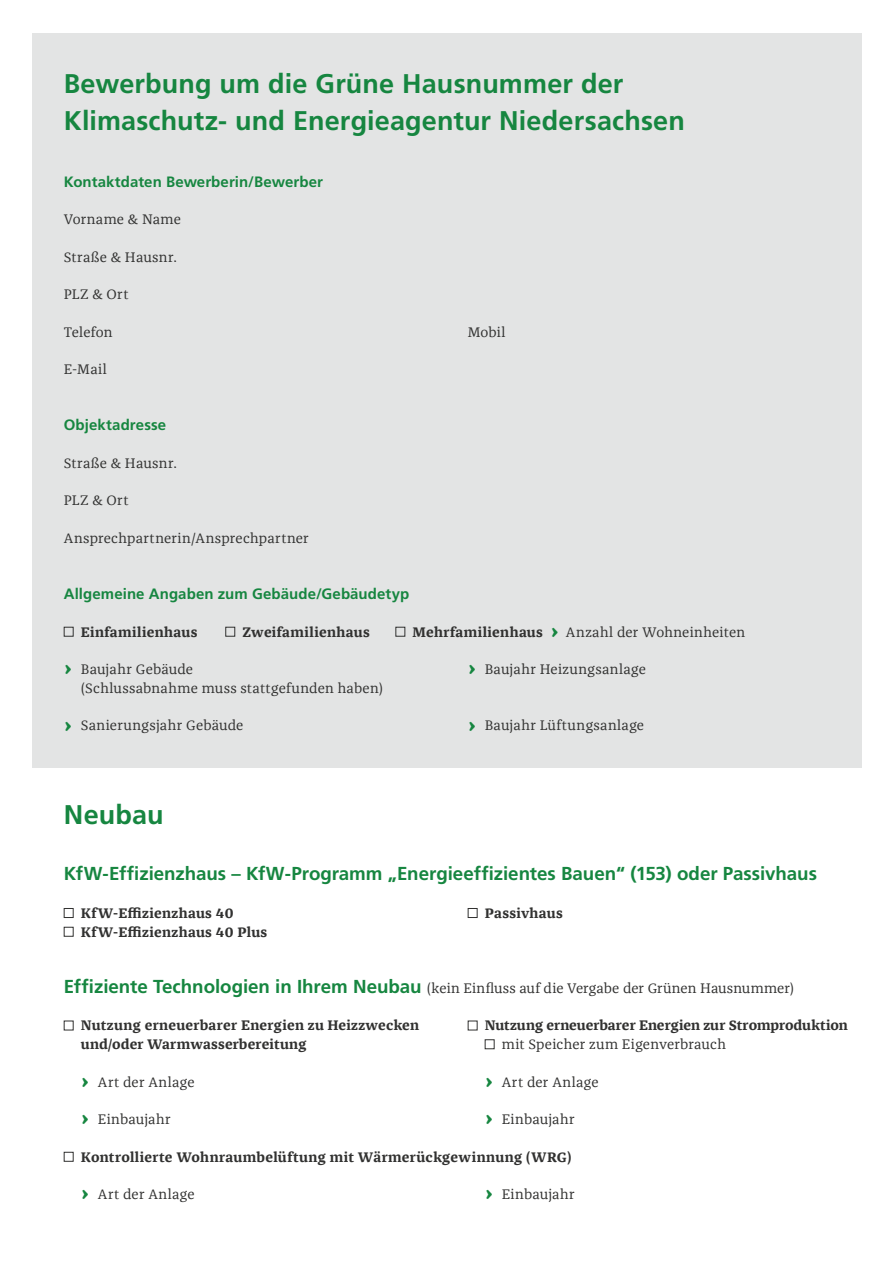
<style>
.page{position:relative;width:893px;height:1263px;background:#fff}
.page>*{position:absolute;margin:0;border:0;box-sizing:border-box;transform-origin:0 0}
.t1{font:700 27px/37.5px "Frutiger LT";letter-spacing:.005em;color:#168640}
.t2{font:700 18.75px "Frutiger LT";letter-spacing:-.005em;color:#168640}
.t3{font:700 15px "Frutiger LT";letter-spacing:.005em;color:#168640}
.t4{font:14.25px "Franziska Offc";letter-spacing:.015em;color:#313130}
.t5{font:700 14.25px/18.8px "Franziska Offc";letter-spacing:.015em;color:#313130}
.s1{font-weight:700}
.s2{font-weight:700;font-size:24px;color:#168640}
.s3{font-family:"Frutiger LT";font-weight:700;font-size:18.75px;color:#168640}
</style>
<div class="page">
<div style="left:32px;top:33px;width:829px;height:735px;background:#e3e4e4"></div>
<div style="left:64px;top:627px;width:10px;height:10px;border:1px solid #313130"></div>
<div style="left:225px;top:627px;width:10px;height:10px;border:1px solid #313130"></div>
<div style="left:395px;top:627px;width:10px;height:10px;border:1px solid #313130"></div>
<div style="left:64px;top:908px;width:10px;height:10px;border:1px solid #313130"></div>
<div style="left:468px;top:908px;width:9px;height:10px;border:1px solid #313130"></div>
<div style="left:64px;top:927px;width:10px;height:10px;border:1px solid #313130"></div>
<div style="left:64px;top:1152px;width:10px;height:10px;border:1px solid #313130"></div>
<div style="left:485px;top:1039px;width:10px;height:10px;border:1px solid #313130"></div>
<h1 class="t1" style="left:64px;top:65px;width:623px">Bewerbung um die Grüne Haus nummer der<br>Klimaschutz- und Energieagentur Niedersachsen</h1>
<p class="t3" style="left:64px;top:173px;width:261px">Kontaktdaten Bewerberin/Bewerber</p>
<p class="t4" style="left:64px;top:211px;width:119px">Vorname &amp; Name</p>
<p class="t4" style="left:64px;top:249px;width:115px">Straße &amp; Hausnr.</p>
<p class="t4" style="left:64px;top:286px;width:66px">PLZ &amp; Ort</p>
<p class="t4" style="left:64px;top:324px;width:50px">Telefon</p>
<p class="t4" style="left:468px;top:324px;width:39px">Mobil</p>
<p class="t4" style="left:64px;top:361px;width:45px">E-Mail</p>
<p class="t3" style="left:64px;top:416px;width:104px">Objektadresse</p>
<p class="t4" style="left:64px;top:455px;width:115px">Straße &amp; Hausnr.</p>
<p class="t4" style="left:64px;top:493px;width:66px">PLZ &amp; Ort</p>
<p class="t4" style="left:64px;top:530px;width:246px">Ansprechpartnerin/Ansprechpartner</p>
<p class="t3" style="left:64px;top:585px;width:347px">Allgemeine Angaben zum Gebäude/Gebäudetyp</p>
<p class="t5" style="left:81px;top:622px;width:118px">Einfamilienhaus</p>
<p class="t5" style="left:242px;top:622px;width:129px">Zweifamilienhaus</p>
<p class="t4" style="left:412px;top:624px;width:334px"><span class="s1">Mehrfamilienhaus</span> <span class="s2">›</span> Anzahl der Wohneinheiten</p>
<p class="t4" style="left:64px;top:661px;width:131px"><span class="s2">›</span> Baujahr Gebäude</p>
<p class="t4" style="left:468px;top:661px;width:180px"><span class="s2">›</span> Baujahr Heizungsanlage</p>
<p class="t4" style="left:81px;top:680px;width:304px">(Schlussabnahme muss stattgefunden haben)</p>
<p class="t4" style="left:64px;top:718px;width:181px"><span class="s2">›</span> Sanierungsjahr Gebäude</p>
<p class="t4" style="left:468px;top:718px;width:178px"><span class="s2">›</span> Baujahr Lüftungsanlage</p>
<h1 class="t1" style="left:64px;top:796px;width:101px">Neubau</h1>
<h2 class="t2" style="left:64px;top:863px;width:755px">KfW-Effizienzhaus – KfW-Programm „Energieeffizientes Bauen“ (153) oder Passivhaus</h2>
<p class="t5" style="left:81px;top:904px;width:154px">KfW-Effizienzhaus 40</p>
<p class="t5" style="left:485px;top:904px;width:80px">Passivhaus</p>
<p class="t5" style="left:81px;top:922px;width:188px">KfW-Effizienzhaus 40 Plus</p>
<p class="t4" style="left:64px;top:980px;width:732px"><span class="s3">Effiziente Technologien in Ihrem Neubau</span> (kein Einfluss auf die Vergabe der Grünen Hausnummer)</p>
<p class="t5" style="left:81px;top:1016px;width:340px">Nutzung erneuerbarer Energien zu Heizzwecken und/oder Warmwasserbereitung</p>
<p class="t4" style="left:81px;top:1074px;width:115px"><span class="s2">›</span> Art der Anlage</p>
<p class="t4" style="left:81px;top:1111px;width:91px"><span class="s2">›</span> Einbaujahr</p>
<p class="t5" style="left:81px;top:1147px;width:492px">Kontrollierte Wohnraumbelüftung mit Wärmerückgewinnung (WRG)</p>
<p class="t4" style="left:81px;top:1186px;width:115px"><span class="s2">›</span> Art der Anlage</p>
<p class="t4" style="left:485px;top:1186px;width:91px"><span class="s2">›</span> Einbaujahr</p>
<p class="t5" style="left:485px;top:1016px;width:365px">Nutzung erneuerbarer Energien zur Stromproduktion</p>
<p class="t4" style="left:502px;top:1036px;width:226px">mit Speicher zum Eigenverbrauch</p>
<p class="t4" style="left:485px;top:1074px;width:115px"><span class="s2">›</span> Art der Anlage</p>
<p class="t4" style="left:485px;top:1111px;width:91px"><span class="s2">›</span> Einbaujahr</p>
</div>
